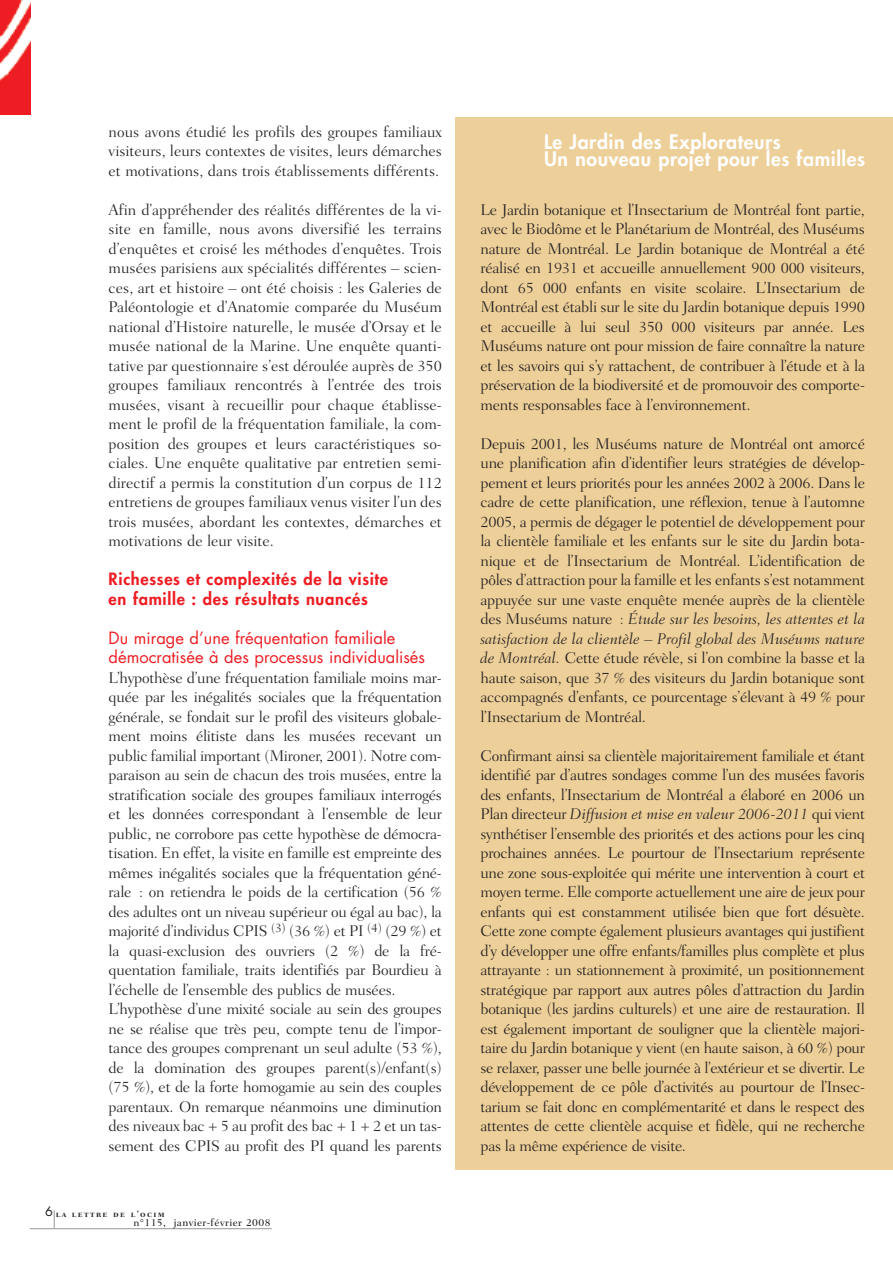
<style>
.page{position:relative;width:893px;height:1263px;background:#fff}
.page>*{position:absolute;margin:0;border:0;box-sizing:border-box;transform-origin:0 0}
.t1{font:800 19.5px/17.2px "Futura";letter-spacing:.03em;color:#fff}
.t2{font:16.5px/19.5px "Futura";color:#ee1d23}
.t3{font:800 16.5px/19.5px "Futura";letter-spacing:.04em;color:#ee1d23}
.t4{font:300 15.75px/19.5px "Fairfield LH";letter-spacing:-.015em;color:#231f20;text-align:justify}
.t5{font:500 10.5px "Fairfield LH";letter-spacing:.04em;color:#231f20}
.t6{font:9px "Fairfield LH Bold SC";letter-spacing:.15em;color:#231f20}
.s1{font-family:"Futura";font-size:12.75px}
.s2{font-style:italic}
</style>
<div class="page">
<svg style="left:54px;top:1210px;width:1px;height:18px"></svg>
<hr style="left:30px;top:1228px;width:242px;height:1px;background:#939598">
<img style="left:0;top:0;width:30px;height:114px">
<div style="left:455px;top:117px;width:438px;height:1052px;background:#edcf99"></div>
<p class="t4" style="left:109px;top:123px;width:335px">nous avons étudié les profils des groupes familiaux visiteurs, leurs contextes de visites, leurs démarches et motivations, dans trois établissements différents.</p>
<p class="t4" style="left:109px;top:201px;width:335px">Afin d’appréhender des réalités différentes de la vi&shy;site en famille, nous avons diversifié les terrains d’enquêtes et croisé les méthodes d’enquêtes. Trois musées parisiens aux spécialités différentes – scien&shy;ces, art et histoire – ont été choisis : les Galeries de Paléontologie et d’Anatomie comparée du Muséum national d’Histoire naturelle, le musée d’Orsay et le musée national de la Marine. Une enquête quanti&shy;tative par questionnaire s’est déroulée auprès de 350 groupes familiaux rencontrés à l’entrée des trois musées, visant à recueillir pour chaque établisse&shy;ment le profil de la fréquentation familiale, la com&shy;position des groupes et leurs caractéristiques so&shy;ciales. Une enquête qualitative par entretien semi&shy;directif a permis la constitution d’un corpus de 112 entretiens de groupes familiaux venus visiter l’un des trois musées, abordant les contextes, démarches et motivations de leur visite.</p>
<p class="t3" style="left:109px;top:570px;width:281px">Richesses et complexités de la visite en famille : des résultats nuancés</p>
<p class="t2" style="left:109px;top:629px;width:318px">Du mirage d’une fréquentation familiale démocratisée à des processus individualisés</p>
<p class="t4" style="left:109px;top:669px;width:335px;text-align:left">L’hypothèse d’une fréquentation familiale moins mar&shy;quée par les inégalités sociales que la fréquentation générale, se fondait sur le profil des visiteurs globale&shy;ment moins élitiste dans les musées recevant un public familial important (Mironer, 2001). Notre com&shy;paraison au sein de chacun des trois musées, entre la stratification sociale des groupes familiaux interrogés et les données correspondant à l’ensemble de leur public, ne corrobore pas cette hypothèse de démocra&shy;tisation. En effet, la visite en famille est empreinte des mêmes inégalités sociales que la fréquentation géné&shy;rale : on retiendra le poids de la certification (56 % des adultes ont un niveau supérieur ou égal au bac), la majorité d’individus CPIS <sup>(3)</sup> (36 %) et PI <sup>(4)</sup> (29 %) et la quasi-exclusion des ouvriers (2 %) de la fré&shy;quentation familiale, traits identifiés par Bourdieu à l’échelle de l’ensemble des publics de musées.<br>L’hypothèse d’une mixité sociale au sein des groupes ne se réalise que très peu, compte tenu de l’impor&shy;tance des groupes comprenant un seul adulte (53 %), de la domination des groupes parent(s)/enfant(s) (75 %), et de la forte homogamie au sein des couples parentaux. On remarque néanmoins une diminution des niveaux bac + 5 au profit des bac + 1 + 2 et un tas&shy;sement des CPIS au profit des PI quand les parents</p>
<p class="t6" style="left:45px;top:1210px;width:121px"><span class="s1">6</span> la lettre de l’ocim</p>
<p class="t5" style="left:133px;top:1218px;width:139px">n°115, janvier-février 2008</p>
<p class="t1" style="left:544px;top:135px;width:323px">Le Jardin des Explorateurs<br>Un nouveau projet pour les familles</p>
<p class="t4" style="left:480px;top:201px;width:386px">Le Jardin botanique et l’Insectarium de Montréal font partie, avec le Biodôme et le Planétarium de Montréal, des Muséums nature de Montréal. Le Jardin botanique de Montréal a été réalisé en 1931 et accueille annuellement 900 000 visiteurs, dont 65 000 enfants en visite scolaire. L’Insectarium de Montréal est établi sur le site du Jardin botanique depuis 1990 et accueille à lui seul 350 000 visiteurs par année. Les Muséums nature ont pour mission de faire connaître la nature et les savoirs qui s’y rattachent, de contribuer à l’étude et à la préservation de la biodiversité et de promouvoir des comporte&shy;ments responsables face à l’environnement.</p>
<p class="t4" style="left:480px;top:435px;width:386px">Depuis 2001, les Muséums nature de Montréal ont amorcé une planification afin d’identifier leurs stratégies de dévelop&shy;pement et leurs priorités pour les années 2002 à 2006. Dans le cadre de cette planification, une réflexion, tenue à l’automne 2005, a permis de dégager le potentiel de développement pour la clientèle familiale et les enfants sur le site du Jardin bota&shy;nique et de l’Insectarium de Montréal. L’identification de pôles d’attraction pour la famille et les enfants s’est notamment appuyée sur une vaste enquête menée auprès de la clientèle des Muséums nature : <span class="s2">Étude sur les besoins, les attentes et la satisfaction de la clientèle – Profil global des Muséums nature de Montréal.</span> Cette étude révèle, si l’on combine la basse et la haute saison, que 37 % des visiteurs du Jardin botanique sont accompagnés d’enfants, ce pourcentage s’élevant à 49 % pour l’Insectarium de Montréal.</p>
<p class="t4" style="left:480px;top:747px;width:386px">Confirmant ainsi sa clientèle majoritairement familiale et étant identifié par d’autres sondages comme l’un des musées favoris des enfants, l’Insectarium de Montréal a élaboré en 2006 un Plan directeur <span class="s2">Diffusion et mise en valeur 2006-2011</span> qui vient synthétiser l’ensemble des priorités et des actions pour les cinq prochaines années. Le pourtour de l’Insectarium représente une zone sous-exploitée qui mérite une intervention à court et moyen terme. Elle comporte actuellement une aire de jeux pour enfants qui est constamment utilisée bien que fort désuète.<br>Cette zone compte également plusieurs avantages qui justifient d’y développer une offre enfants/familles plus complète et plus attrayante : un stationnement à proximité, un positionnement stratégique par rapport aux autres pôles d’attraction du Jardin botanique (les jardins culturels) et une aire de restauration. Il est également important de souligner que la clientèle majori&shy;taire du Jardin botanique y vient (en haute saison, à 60 %) pour se relaxer, passer une belle journée à l’extérieur et se divertir. Le développement de ce pôle d’activités au pourtour de l’Insec&shy;tarium se fait donc en complémentarité et dans le respect des attentes de cette clientèle acquise et fidèle, qui ne recherche pas la même expérience de visite.</p>
</div>
